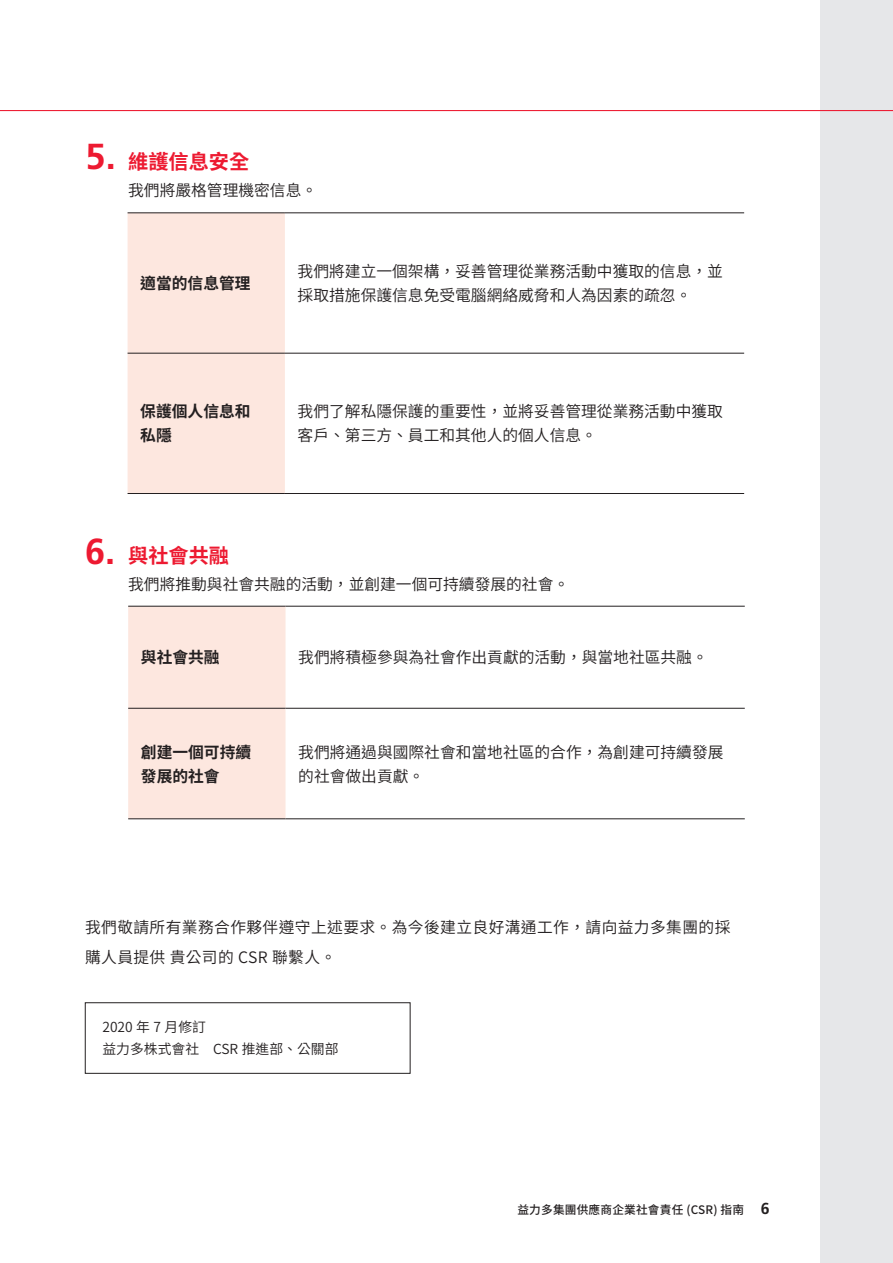
<style>
.page{position:relative;width:893px;height:1263px;background:#fff}
.page>*{position:absolute;margin:0;border:0;box-sizing:border-box;transform-origin:0 0}
.赤色番号{font:700 36.15px "Frutiger";color:#ed1a31}
.小見出し{font:700 20.25px "Source Han Sans";color:#ed1a31}
.表{font:15.75px/24px "Source Han Sans";color:#231f20}
.本文_light{font:15.75px/30px "Source Han Sans";letter-spacing:.025em;color:#231f20}
.本文_light-2{font:15.75px "Source Han Sans";color:#231f20}
.表タイトル{font:700 15.75px/24px "Source Han Sans";color:#231f20}
.キャプション{font:13.8px "Source Han Sans";color:#231f20}
.t1{font:500 11.7px "Source Han Sans";letter-spacing:.015em;color:#231f20}
.s1{font-family:"Frutiger";font-weight:700;font-size:15.9px}
</style>
<div class="page">
<div style="left:821px;top:0;width:72px;height:1263px;background:#e6e7e9"></div>
<hr style="left:0;top:110px;width:893px;height:1px;background:#ed1a31">
<div style="left:85px;top:1002px;width:325px;height:71px;border:1px solid #231f20"></div>
<div style="left:128px;top:607px;width:158px;height:211px;background:#fde7df"></div>
<hr style="left:128px;top:606px;width:158px;height:1px;background:#231f20">
<hr style="left:286px;top:606px;width:459px;height:1px;background:#231f20">
<hr style="left:128px;top:708px;width:158px;height:1px;background:#231f20">
<hr style="left:286px;top:708px;width:459px;height:1px;background:#231f20">
<hr style="left:128px;top:818px;width:158px;height:1px;background:#231f20">
<hr style="left:286px;top:818px;width:459px;height:1px;background:#231f20">
<div style="left:128px;top:214px;width:157px;height:279px;background:#fde7df"></div>
<hr style="left:128px;top:213px;width:157px;height:1px;background:#231f20">
<hr style="left:285px;top:213px;width:459px;height:1px;background:#231f20">
<hr style="left:128px;top:353px;width:157px;height:1px;background:#231f20">
<hr style="left:285px;top:353px;width:459px;height:1px;background:#231f20">
<hr style="left:128px;top:493px;width:157px;height:1px;background:#231f20">
<hr style="left:285px;top:493px;width:459px;height:1px;background:#231f20">
<p class="赤色番号" style="left:86px;top:135px;width:32px">5.</p>
<p class="小見出し" style="left:128px;top:150px;width:123px">維護信息安全</p>
<p class="本文_light-2" style="left:128px;top:181px;width:191px">我們將嚴格管理機密信息。</p>
<p class="表タイトル" style="left:140px;top:272px;width:112px">適當的信息管理</p>
<p class="表" style="left:298px;top:260px;width:427px">我們將建立一個架構，妥善管理從業務活動中獲取的信息，並採取措施保護信息免受電腦網絡威脅和人為因素的疏忽。</p>
<p class="表タイトル" style="left:140px;top:400px;width:112px">保護個人信息和私隱</p>
<p class="表" style="left:298px;top:400px;width:427px">我們了解私隱保護的重要性，並將妥善管理從業務活動中獲取客戶、第三方、員工和其他人的個人信息。</p>
<p class="赤色番号" style="left:85px;top:530px;width:32px">6.</p>
<p class="小見出し" style="left:128px;top:544px;width:102px">與社會共融</p>
<p class="本文_light-2" style="left:128px;top:576px;width:443px">我們將推動與社會共融的活動，並創建一個可持續發展的社會。</p>
<p class="表タイトル" style="left:141px;top:646px;width:80px">與社會共融</p>
<p class="表" style="left:298px;top:646px;width:411px">我們將積極參與為社會作出貢獻的活動，與當地社區共融。</p>
<p class="表タイトル" style="left:141px;top:740px;width:112px">創建一個可持續發展的社會</p>
<p class="表" style="left:298px;top:740px;width:427px">我們將通過與國際社會和當地社區的合作，為創建可持續發展的社會做出貢獻。</p>
<p class="本文_light" style="left:85px;top:912px;width:647px">我們敬請所有業務合作夥伴遵守上述要求。為今後建立良好溝通工作，請向益力多集團的採購人員提供 貴公司的 CSR 聯繫人。</p>
<p class="キャプション" style="left:102px;top:1019px;width:105px">2020 年 7 月修訂</p>
<p class="キャプション" style="left:102px;top:1041px;width:237px">益力多株式會社 CSR 推進部、公關部</p>
<p class="t1" style="left:517px;top:1203px;width:254px">益力多集團供應商企業社會責任 (CSR) 指南 <span class="s1">6</span></p>
</div>
